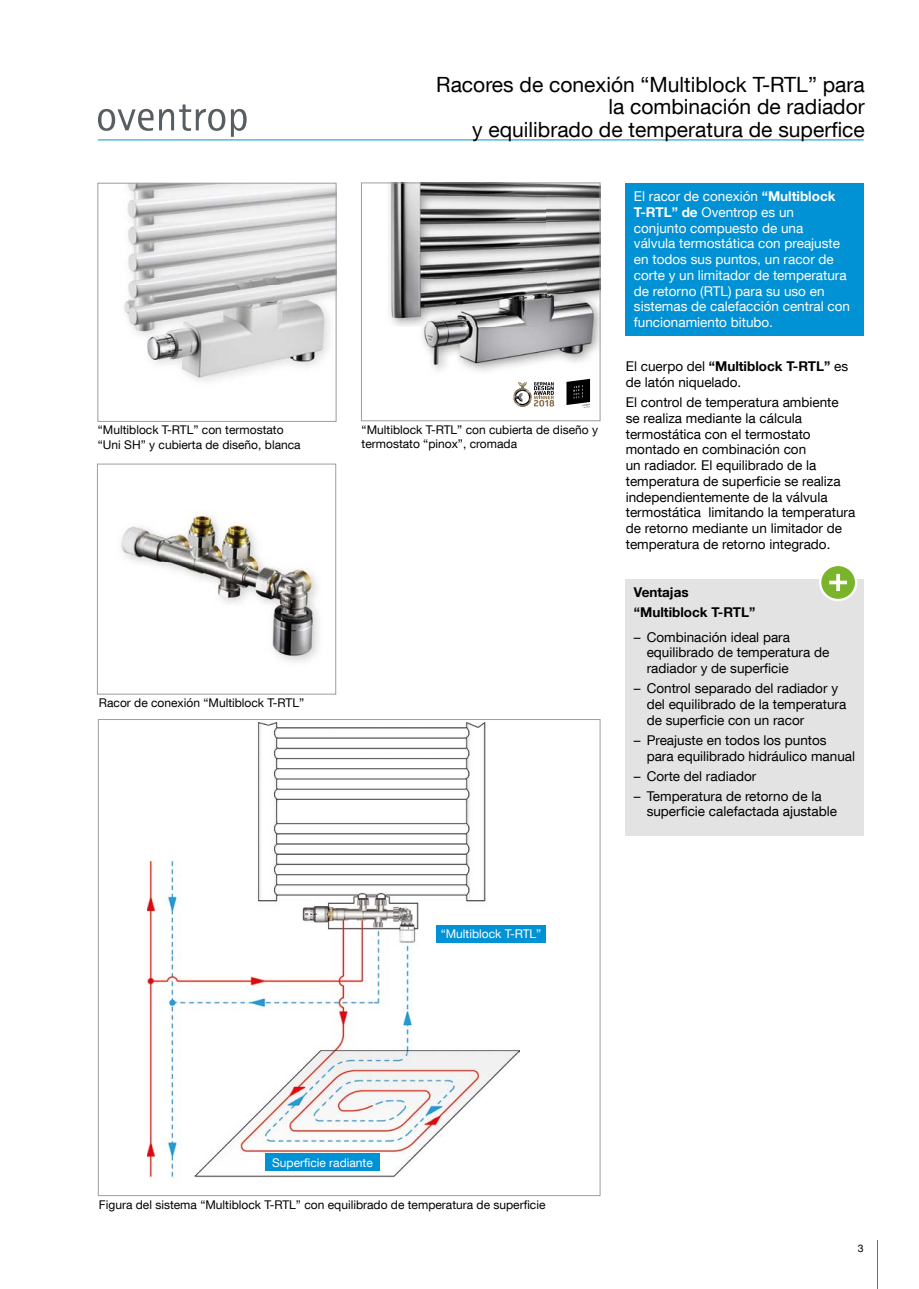
<style>
.page{position:relative;width:919px;height:1289px;background:#fff}
.page>*{position:absolute;margin:0;border:0;box-sizing:border-box;transform-origin:0 0}
.t1{font:21px/22.5px "Helvetica Neue LT Com";color:#000;text-align:right}
.t2{font:13.5px/15.8px "Helvetica Neue LT Com";color:#000}
.t3{font:13.5px/15.8px "Helvetica Neue LT Com";color:#fff}
.t4{font:700 13.5px/20px "Helvetica Neue LT Com";color:#000}
.t5{font:12px/14.4px "Helvetica Neue LT Com";color:#000}
.t6{font:12px "Helvetica Neue LT Com";color:#fff}
.t7{font:10.5px "Helvetica Neue LT Com";color:#000}
.s1{font-weight:700}
</style>
<div class="page">
<svg style="left:98px;top:104px;width:148px;height:33px"></svg>
<hr style="left:98px;top:139px;width:765px;height:1px;background:#0092d5">
<hr style="left:877px;top:1239px;width:1px;height:49px;background:#0092d5">
<div style="left:625px;top:579px;width:238px;height:257px;background:#e3e3e3"></div>
<svg style="left:820px;top:565px;width:36px;height:35px"></svg>
<div style="left:819px;top:564px;width:38px;height:37px;border:2px solid #fff;border-radius:50%"></div>
<svg style="left:829px;top:574px;width:18px;height:17px"></svg>
<img style="left:124px;top:185px;width:210px;height:196px">
<div style="left:97px;top:183px;width:239px;height:239px;border:1px solid #9d9d9c"></div>
<img style="left:147px;top:722px;width:372px;height:461px">
<img style="left:121px;top:523px;width:198px;height:139px">
<img style="left:121px;top:509px;width:96px;height:24px">
<img style="left:121px;top:638px;width:96px;height:24px">
<div style="left:97px;top:463px;width:239px;height:231px;border:1px solid #9d9d9c"></div>
<img style="left:389px;top:184px;width:209px;height:187px">
<div style="left:361px;top:182px;width:239px;height:239px;border:1px solid #9d9d9c"></div>
<svg style="left:566px;top:379px;width:24px;height:29px"></svg>
<img style="left:513px;top:394px;width:13px;height:13px">
<svg style="left:514px;top:382px;width:40px;height:24px"></svg>
<div style="left:265px;top:1153px;width:115px;height:17px;background:#0092d5"></div>
<div style="left:436px;top:925px;width:109px;height:17px;background:#0092d5"></div>
<div style="left:625px;top:183px;width:238px;height:152px;background:#0092d5"></div>
<h1 class="t1" style="left:436px;top:73px;width:430px">Racores de conexión “Multiblock T-RTL” para la combinación de radiador<br>y equilibrado de temperatura de superfice</h1>
<p class="t5" style="left:98px;top:422px;width:204px">“Multiblock T-RTL” con termostato “Uni SH” y cubierta de diseño, blanca</p>
<p class="t5" style="left:99px;top:695px;width:207px">Racor de conexión “Multiblock T-RTL”</p>
<p class="t5" style="left:361px;top:422px;width:238px">“Multiblock T-RTL” con cubierta de diseño y termostato “pinox”, cromada</p>
<p class="t3" style="left:634px;top:188px;width:218px">El racor de conexión <span class="s1">“Multiblock<br>T-RTL” de</span> Oventrop es un<br>conjunto compuesto de una<br>válvula termostática con preajuste en todos sus puntos, un racor de corte y un limitador de temperatura de retorno (RTL) para su uso en sistemas de calefacción central con funcionamiento bitubo.</p>
<p class="t2" style="left:625px;top:358px;width:224px">El cuerpo del <span class="s1">“Multiblock T-RTL”</span> es de latón niquelado.</p>
<p class="t2" style="left:625px;top:394px;width:231px">El control de temperatura ambiente se realiza mediante la cálcula termostática con el termostato montado en combinación con<br>un radiador. El equilibrado de la temperatura de superficie se realiza independientemente de la válvula termostática limitando la temperatura de retorno mediante un limitador de temperatura de retorno integrado.</p>
<p class="t4" style="left:634px;top:582px;width:123px">Ventajas “Multiblock T-RTL”</p>
<p class="t2" style="left:646px;top:628px;width:184px;text-indent:-13px">– Combinación ideal para equilibrado de temperatura de radiador y de superficie</p>
<p class="t2" style="left:646px;top:680px;width:201px;text-indent:-13px">– Control separado del radiador y del equilibrado de la temperatura de superficie con un racor</p>
<p class="t2" style="left:646px;top:731px;width:210px;text-indent:-13px">– Preajuste en todos los puntos para equilibrado hidráulico manual</p>
<p class="t2" style="left:634px;top:767px;width:124px">– Corte del radiador</p>
<p class="t2" style="left:646px;top:787px;width:192px;text-indent:-13px">– Temperatura de retorno de la superficie calefactada ajustable</p>
<p class="t6" style="left:440px;top:926px;width:102px">“Multiblock T-RTL”</p>
<p class="t6" style="left:272px;top:1154px;width:102px">Superficie radiante</p>
<p class="t5" style="left:99px;top:1196px;width:448px">Figura del sistema “Multiblock T-RTL” con equilibrado de temperatura de superficie</p>
<p class="t7" style="left:857px;top:1241px;width:7px">3</p>
</div>
